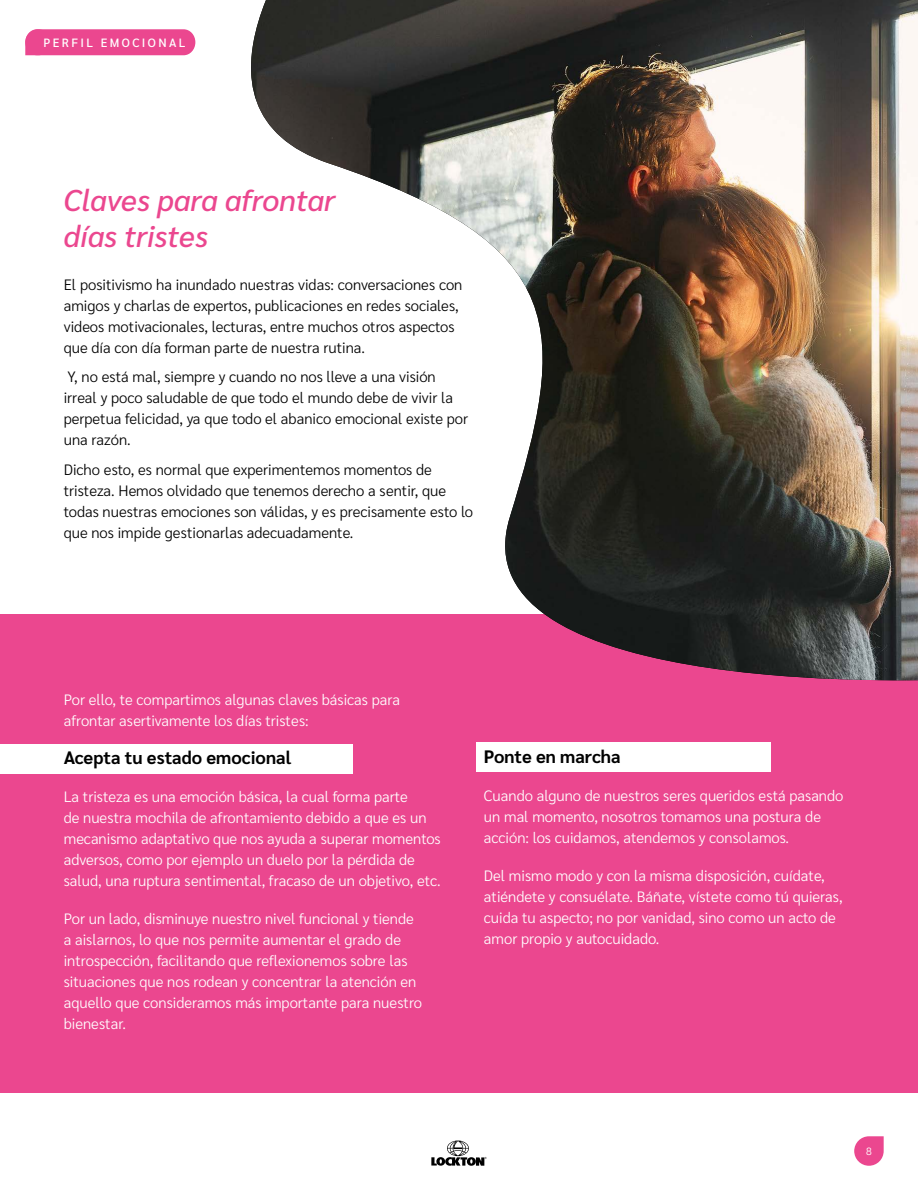
<style>
.page{position:relative;width:918px;height:1188px;background:#fff}
.page>*{position:absolute;margin:0;border:0;box-sizing:border-box;transform-origin:0 0}
.t1{font:italic 500 30px/36px "Sarabun";color:#eb478f}
.t2{font:700 18px "Sarabun";color:#000}
.t3{font:300 15px/21px "Sarabun";color:#fff}
.t4{font:300 15px/21px "Sarabun";color:#000}
.t5{font:500 12px "Sarabun";letter-spacing:.2em;color:#fff}
.t6{font:300 10.5px "Sarabun";color:#fff}
</style>
<div class="page">
<svg style="left:431px;top:1140px;width:56px;height:26px"></svg>
<div style="left:25px;top:29px;width:170px;height:26px;background:#eb478f;border-radius:12px"></div>
<svg style="left:25px;top:29px;width:26px;height:26px"></svg>
<div style="left:0;top:614px;width:918px;height:479px;background:#eb478f"></div>
<img style="left:251px;top:0;width:667px;height:680px">
<div style="left:0;top:744px;width:352px;height:29px;background:#fff"></div>
<div style="left:476px;top:742px;width:294px;height:29px;background:#fff"></div>
<svg style="left:854px;top:1136px;width:30px;height:30px"></svg>
<p class="t5" style="left:43px;top:36px;width:143px">PERFIL EMOCIONAL</p>
<h1 class="t1" style="left:64px;top:182px;width:273px">Claves para afrontar días tristes</h1>
<p class="t4" style="left:64px;top:274px;width:400px">El positivismo ha inundado nuestras vidas: conversaciones con amigos y charlas de expertos, publicaciones en redes sociales, videos motivacionales, lecturas, entre muchos otros aspectos que día con día forman parte de nuestra rutina.</p>
<p class="t4" style="left:64px;top:367px;width:406px">Y, no está mal, siempre y cuando no nos lleve a una visión irreal y poco saludable de que todo el mundo debe de vivir la perpetua felicidad, ya que todo el abanico emocional existe por una razón.</p>
<p class="t4" style="left:64px;top:459px;width:411px">Dicho esto, es normal que experimentemos momentos de tristeza. Hemos olvidado que tenemos derecho a sentir, que todas nuestras emociones son válidas, y es precisamente esto lo que nos impide gestionarlas adecuadamente.</p>
<p class="t3" style="left:64px;top:690px;width:338px">Por ello, te compartimos algunas claves básicas para afrontar asertivamente los días tristes:</p>
<p class="t2" style="left:64px;top:748px;width:229px">Acepta tu estado emocional</p>
<p class="t3" style="left:64px;top:787px;width:378px">La tristeza es una emoción básica, la cual forma parte<br>de nuestra mochila de afrontamiento debido a que es un mecanismo adaptativo que nos ayuda a superar momentos adversos, como por ejemplo un duelo por la pérdida de salud, una ruptura sentimental, fracaso de un objetivo, etc.</p>
<p class="t3" style="left:64px;top:909px;width:360px">Por un lado, disminuye nuestro nivel funcional y tiende a aislarnos, lo que nos permite aumentar el grado de introspección, facilitando que reflexionemos sobre las situaciones que nos rodean y concentrar la atención en aquello que consideramos más importante para nuestro bienestar.</p>
<p class="t2" style="left:484px;top:746px;width:138px">Ponte en marcha</p>
<p class="t3" style="left:484px;top:786px;width:361px">Cuando alguno de nuestros seres queridos está pasando un mal momento, nosotros tomamos una postura de acción: los cuidamos, atendemos y consolamos.</p>
<p class="t3" style="left:484px;top:866px;width:360px">Del mismo modo y con la misma disposición, cuídate, atiéndete y consuélate. Báñate, vístete como tú quieras, cuida tu aspecto; no por vanidad, sino como un acto de amor propio y autocuidado.</p>
<p class="t6" style="left:866px;top:1145px;width:7px">8</p>
</div>
